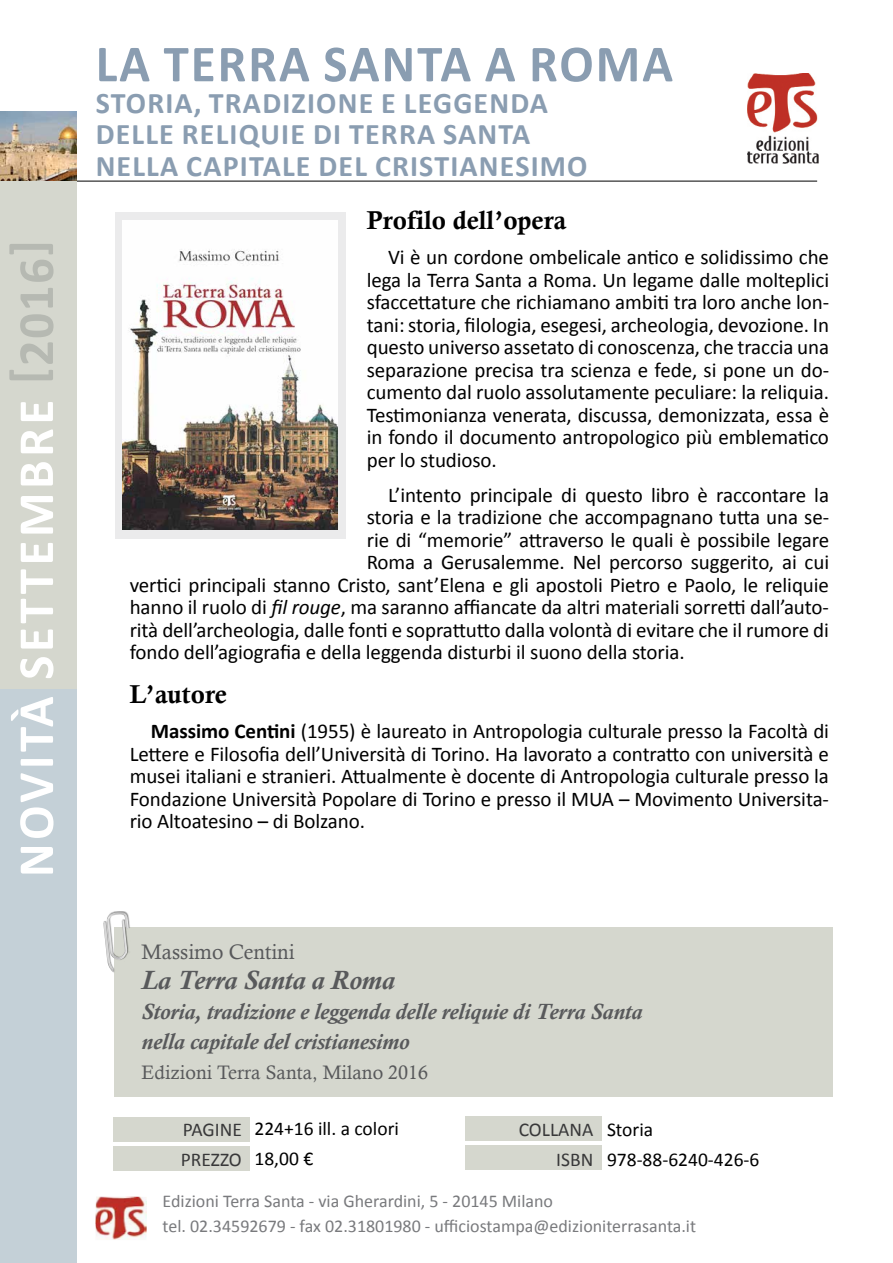
<style>
.page{position:relative;width:893px;height:1263px;background:#fff}
.page>*{position:absolute;margin:0;border:0;box-sizing:border-box;transform-origin:0 0}
.t1{font:700 52.5px "Calibri";letter-spacing:.04em;color:#8a9db1}
.t2{font:700 51px "Calibri";letter-spacing:.07em;color:#fff}
.t3{font:700 51px "Calibri";color:#b6b9b2}
.t4{font:700 30px/31.5px "Calibri";letter-spacing:.04em;color:#8a9db1}
.t5{font:italic 700 27px "Calisto";letter-spacing:-.01em;color:#58595b}
.t6{font:25.8px "Calis MT Bol";color:#000}
.t7{font:italic 700 22.5px/30px "Calisto";letter-spacing:-.01em;color:#58595b}
.t8{font:21px/45px "Calibri";letter-spacing:-.005em;color:#000}
.t9{font:21px "Calisto";color:#58595b}
.t10{font:19.5px/30px "Calibri";color:#000}
.t11{font:19.5px "Calisto";color:#58595b}
.t12{font:19.5px/29.5px "Calibri";color:#383839}
.t13{font:18px/25.2px "Calibri";color:#797a7d}
.s1{font-style:italic}
.s2{font-weight:700}
</style>
<div class="page">
<img style="left:95px;top:1196px;width:52px;height:44px">
<img style="left:748px;top:73px;width:71px;height:90px">
<img style="left:0;top:111px;width:77px;height:52px">
<div style="left:0;top:689px;width:77px;height:574px;background:#c4d0d7"></div>
<hr style="left:77px;top:181px;width:740px;height:1px;background:#000">
<div style="left:0;top:163px;width:77px;height:526px;background:#d5d7ce"></div>
<div style="left:114px;top:927px;width:719px;height:170px;background:#d5d7ce"></div>
<div style="left:103px;top:911px;width:27px;height:62px;background:#000;opacity:.43"></div>
<img style="left:103px;top:912px;width:26px;height:60px">
<div style="left:465px;top:1145px;width:137px;height:25px;background:#d5d7ce"></div>
<div style="left:465px;top:1116px;width:137px;height:25px;background:#d5d7ce"></div>
<div style="left:114px;top:1146px;width:136px;height:25px;background:#d5d7ce"></div>
<div style="left:114px;top:1117px;width:136px;height:25px;background:#d5d7ce"></div>
<div style="left:115px;top:212px;width:230px;height:327px;background:#ebebec"></div>
<img style="left:122px;top:220px;width:216px;height:309px">
<h2 class="t3" style="left:-2px;top:257px;width:18px;rotate:-90deg">[</h2>
<h2 class="t3" style="left:4px;top:366px;width:110px;rotate:-90deg">2016</h2>
<h2 class="t3" style="left:-2px;top:384px;width:18px;rotate:-90deg">]</h2>
<h2 class="t2" style="left:4px;top:877px;width:479px;rotate:-90deg">NOVITÀ SETTEMBRE</h2>
<h1 class="t1" style="left:96px;top:31px;width:579px">LA TERRA SANTA A ROMA</h1>
<h3 class="t4" style="left:96px;top:86px;width:493px">STORIA, TRADIZIONE E LEGGENDA<br>DELLE RELIQUIE DI TERRA SANTA<br>NELLA CAPITALE DEL CRISTIANESIMO</h3>
<p class="t6" style="left:367px;top:205px;width:201px">Profilo dell’opera</p>
<p class="t8" style="left:367px;top:245px;width:464px;line-height:22.5px;text-align:right">Vi è un cordone ombelicale antico e solidissimo che lega la Terra Santa a Roma. Un legame dalle molteplici</p>
<p class="t8" style="left:367px;top:301px;width:464px">tani: storia, filologia, esegesi, archeologia, devozione In.</p>
<p class="t8" style="left:367px;top:279px;width:464px;text-align:justify">sfaccettature che richiamano ambiti tra loro anche lon&shy;questo universo assetato di conoscenza, che traccia una cumento dal ruolo assolutamente peculiare la: reliquia.</p>
<p class="t8" style="left:367px;top:346px;width:464px">separazione precisa tra scienza e fede, si pone un do-<br>Testimonianza venerata, discussa, demonizzata, essa è</p>
<p class="t8" style="left:367px;top:425px;width:464px;line-height:22.5px">in fondo il documento antropologico più emblematico per lo studioso.</p>
<p class="t8" style="left:367px;top:471px;width:464px;text-align:right">’L intento principale di questo libro è raccontare la rie di “memorie” attraverso le quali è possibile legare</p>
<p class="t8" style="left:367px;top:494px;width:464px">storia lae tradizione che accompagnano tutta una se-<br>Roma a Gerusalemme. Nel percorso suggerito, ai cui</p>
<p class="t8" style="left:130px;top:561px;width:701px">vertici principali stanno Cristo, sant’Elena e gli apostoli Pietro e Paolo le, reliquie rità dell’archeologia, dalle fonti e soprattutto dalla volontà di evitare che il rumore di</p>
<p class="t8" style="left:130px;top:584px;width:701px">hanno il ruolo di <span class="s1">fil rouge</span>, ma saranno affiancate da altri materiali sorretti dall’auto&shy;fondo dell’agiografia e della leggenda disturbi il suono della storia.</p>
<p class="t6" style="left:130px;top:680px;width:99px">L’autore</p>
<p class="t8" style="left:130px;top:719px;width:701px;line-height:22.5px;text-align:justify;text-indent:21px"><span class="s2">Massimo Centini</span> (1955 è) laureato in Antropologia culturale presso la Facoltà di Lettere e Filosofia dell’Università di Torino. Ha lavorato a contratto con università e musei italiani e stranieri. Attualmente è docente di Antropologia culturale presso la</p>
<p class="t8" style="left:130px;top:798px;width:237px">rio Altoatesino – di Bolzano.</p>
<p class="t8" style="left:130px;top:775px;width:701px">Fondazione Università Popolare di Torino e presso il MUA – Movimento Universita-</p>
<p class="t9" style="left:142px;top:940px;width:155px">Massimo Centini</p>
<p class="t5" style="left:142px;top:964px;width:255px">La Terra Santa a Roma</p>
<p class="t7" style="left:142px;top:996px;width:502px">Storia, tradizione e leggenda delle reliquie di Terra Santa nella capitale del cristianesimo</p>
<p class="t11" style="left:142px;top:1061px;width:288px">Edizioni Terra Santa, Milano 2016</p>
<p class="t12" style="left:181px;top:1114px;width:63px">PAGINE<br>PREZZO</p>
<p class="t10" style="left:254px;top:1113px;width:146px">224+16 ill a. colori<br>18,00 €</p>
<p class="t10" style="left:607px;top:1114px;width:154px">Storia<br>978-88-6240-426-6</p>
<p class="t12" style="left:519px;top:1114px;width:76px;text-align:right">COLLANA<br>ISBN</p>
<p class="t13" style="left:163px;top:1187px;width:535px">Edizioni Terra Santa - via Gherardini -5, 20145 Milano<br>tel. 02.34592679 - fax 02.31801980 - ufficiostampa@edizioniterrasanta i t.</p>
</div>
